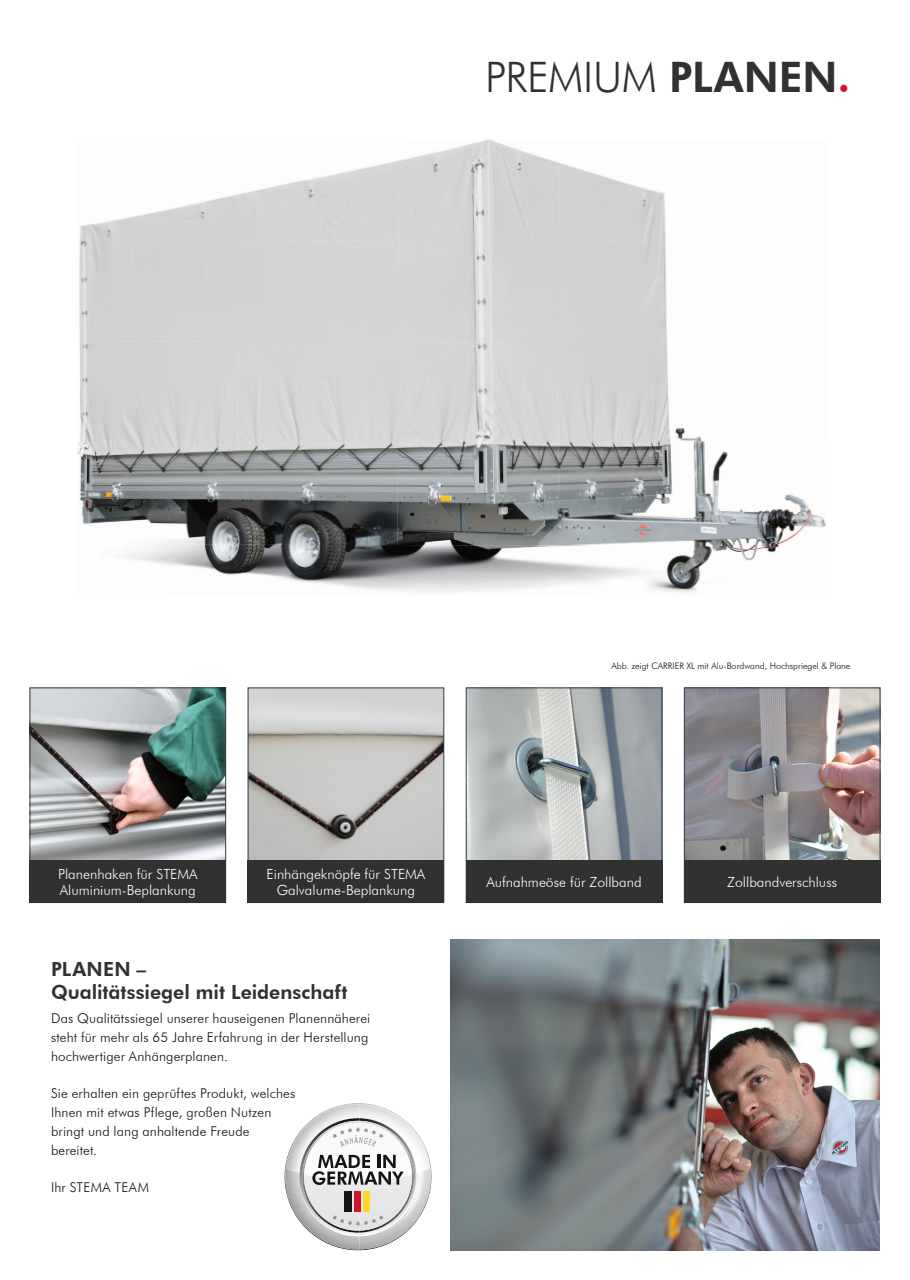
<style>
.page{position:relative;width:910px;height:1280px;background:#fff}
.page>*{position:absolute;margin:0;border:0;box-sizing:border-box;transform-origin:0 0}
.t1{font:300 42px "Futura BT";letter-spacing:-.005em;color:#313230}
.t2{font:800 19.5px/23.4px "Futura BT";color:#313230}
.t3{font:300 13.95px/15.6px "Futura BT";color:#fff}
.t4{font:300 13.5px/18.8px "Futura BT";letter-spacing:.01em;color:#11110f}
.t5{font:300 9px "Futura BT";color:#11110f}
.s1{font-weight:800}
.s2{font-weight:800;color:#d2152d}
</style>
<div class="page">
<img style="left:79px;top:140px;width:480px;height:101px">
<img style="left:559px;top:162px;width:107px;height:79px">
<img style="left:719px;top:451px;width:107px;height:110px">
<div style="left:79px;top:239px;width:320px;height:102px;background:#d1d3d3"></div>
<div style="left:398px;top:241px;width:269px;height:102px;background:#d1d3d3"></div>
<div style="left:79px;top:341px;width:480px;height:103px;background:#d4d4d4"></div>
<img style="left:558px;top:343px;width:147px;height:101px">
<img style="left:77px;top:442px;width:321px;height:102px">
<img style="left:397px;top:444px;width:322px;height:100px">
<img style="left:125px;top:544px;width:594px;height:48px">
<img style="left:451px;top:939px;width:429px;height:311px">
<img style="left:285px;top:1163px;width:74px;height:87px">
<img style="left:286px;top:1108px;width:144px;height:65px">
<img style="left:307px;top:1107px;width:28px;height:16px">
<svg style="left:335px;top:1103px;width:31px;height:5px"></svg>
<img style="left:359px;top:1104px;width:71px;height:64px">
<img style="left:359px;top:1121px;width:55px;height:114px">
<img style="left:302px;top:1123px;width:63px;height:109px">
<img style="left:359px;top:1181px;width:53px;height:49px">
<img style="left:315px;top:1123px;width:37px;height:59px">
<img style="left:300px;top:1183px;width:59px;height:53px">
<img style="left:365px;top:1184px;width:51px;height:51px">
<img style="left:359px;top:1123px;width:53px;height:58px">
<img style="left:345px;top:1192px;width:6px;height:20px">
<img style="left:354px;top:1192px;width:7px;height:20px">
<img style="left:363px;top:1192px;width:7px;height:20px">
<img style="left:318px;top:1155px;width:30px;height:13px">
<svg style="left:349px;top:1155px;width:21px;height:13px"></svg>
<svg style="left:378px;top:1155px;width:18px;height:13px"></svg>
<img style="left:312px;top:1171px;width:13px;height:14px">
<img style="left:327px;top:1171px;width:8px;height:14px">
<img style="left:338px;top:1171px;width:39px;height:14px">
<img style="left:379px;top:1171px;width:25px;height:14px">
<svg style="left:331px;top:1214px;width:54px;height:12px"></svg>
<svg style="left:331px;top:1123px;width:54px;height:24px"></svg>
<img style="left:686px;top:690px;width:192px;height:170px">
<div style="left:684px;top:688px;width:196px;height:215px;border:1px solid #2e3e47"></div>
<img style="left:468px;top:690px;width:192px;height:170px">
<div style="left:466px;top:688px;width:196px;height:215px;border:1px solid #2e3e47"></div>
<img style="left:32px;top:690px;width:192px;height:170px">
<div style="left:30px;top:688px;width:196px;height:215px;border:1px solid #2e3e47"></div>
<img style="left:250px;top:690px;width:192px;height:170px">
<div style="left:248px;top:688px;width:196px;height:215px;border:1px solid #2e3e47"></div>
<div style="left:30px;top:860px;width:196px;height:43px;background:#313230"></div>
<div style="left:248px;top:860px;width:196px;height:43px;background:#313230"></div>
<div style="left:466px;top:860px;width:196px;height:43px;background:#313230"></div>
<div style="left:684px;top:860px;width:196px;height:43px;background:#313230"></div>
<h1 class="t1" style="left:485px;top:51px;width:367px">PREMIUM <span class="s1">PLANEN</span><span class="s2">.</span></h1>
<p class="t5" style="left:611px;top:660px;width:240px">Abb. zeigt CARRIER XL mit Alu-Bordwand, Hochspriegel &amp; Plane</p>
<p class="t3" style="left:58px;top:866px;width:141px">Planenhaken für STEMA<br>Aluminium-Beplankung</p>
<p class="t3" style="left:267px;top:866px;width:160px;text-align:center">Einhängeknöpfe für STEMA<br>Galvalume-Beplankung</p>
<p class="t3" style="left:486px;top:874px;width:157px">Aufnahmeöse für Zollband</p>
<p class="t3" style="left:727px;top:874px;width:111px">Zollbandverschluss</p>
<h2 class="t2" style="left:51px;top:957px;width:298px">PLANEN –<br>Qualitätssiegel mit Leidenschaft</h2>
<p class="t4" style="left:51px;top:1009px;width:321px">Das Qualitätssiegel unserer hauseigenen Planennäherei steht für mehr als 65 Jahre Erfahrung in der Herstellung hochwertiger Anhängerplanen.</p>
<p class="t4" style="left:51px;top:1084px;width:246px">Sie erhalten ein geprüftes Produkt, welches<br>Ihnen mit etwas Pflege, großen Nutzen bringt und lang anhaltende Freude bereitet.</p>
<p class="t4" style="left:51px;top:1178px;width:99px">Ihr STEMA TEAM</p>
</div>
